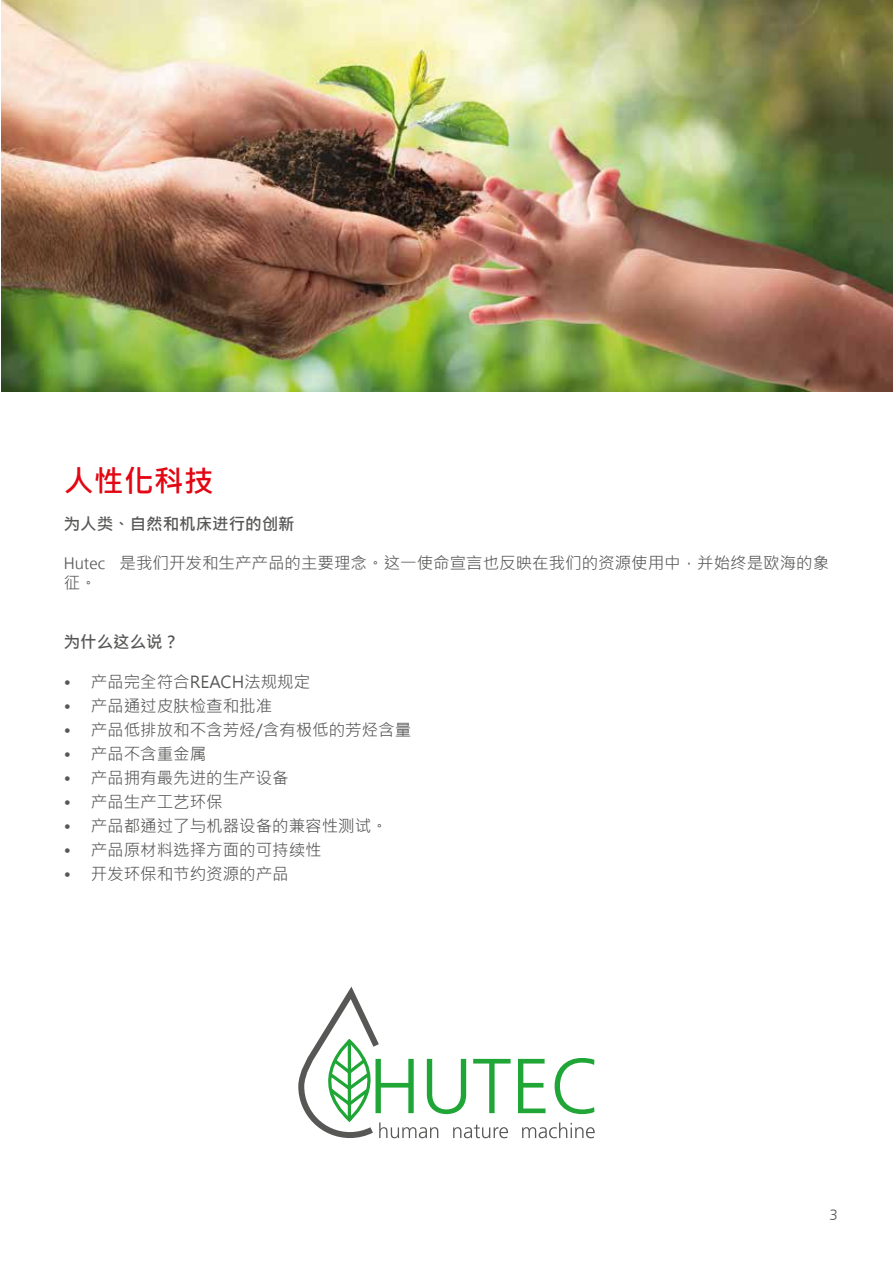
<style>
.page{position:relative;width:893px;height:1263px;background:#fff}
.page>*{position:absolute;margin:0;border:0;box-sizing:border-box;transform-origin:0 0}
.t1{font:700 30px "Microsoft Jheng Hei";color:#e30613}
.t2{font:16.5px/19.8px "Microsoft Jheng Hei";color:#575756}
.t3{font:700 16.5px "Microsoft Jheng Hei";color:#575756}
.t4{font:300 15px "Frutiger LT";color:#575756}
.s1{font-family:"Frutiger LT";font-weight:300}
</style>
<div class="page">
<img style="left:1px;top:0;width:892px;height:391px">
<svg style="left:518px;top:1059px;width:27px;height:54px"></svg>
<svg style="left:555px;top:1058px;width:39px;height:56px"></svg>
<svg style="left:298px;top:986px;width:213px;height:152px"></svg>
<svg style="left:522px;top:1122px;width:73px;height:16px"></svg>
<h1 class="t1" style="left:64px;top:462px;width:151px">人性化科技</h1>
<p class="t3" style="left:64px;top:513px;width:232px">为人类、自然和机床进行的创新</p>
<p class="t2" style="left:64px;top:553px;width:767px"><span class="s1">Hutec</span> 是我们开发和生产产品的主要理念。这一使命宣言也反映在我们的资源使用中，并始终是欧海的象征。</p>
<p class="t3" style="left:64px;top:632px;width:117px">为什么这么说？</p>
<p class="t2" style="left:64px;top:672px;width:248px">• 产品完全符合REACH法规规定</p>
<p class="t2" style="left:64px;top:696px;width:210px">• 产品通过皮肤检查和批准</p>
<p class="t2" style="left:64px;top:720px;width:349px">• 产品低排放和不含芳烃/含有极低的芳烃含量</p>
<p class="t2" style="left:64px;top:744px;width:144px">• 产品不含重金属</p>
<p class="t2" style="left:64px;top:768px;width:226px">• 产品拥有最先进的生产设备</p>
<p class="t2" style="left:64px;top:792px;width:160px">• 产品生产工艺环保</p>
<p class="t2" style="left:64px;top:816px;width:325px">• 产品都通过了与机器设备的兼容性测试。</p>
<p class="t2" style="left:64px;top:840px;width:259px">• 产品原材料选择方面的可持续性</p>
<p class="t2" style="left:64px;top:864px;width:226px">• 开发环保和节约资源的产品</p>
<p class="t4" style="left:829px;top:1207px;width:10px">3</p>
</div>
